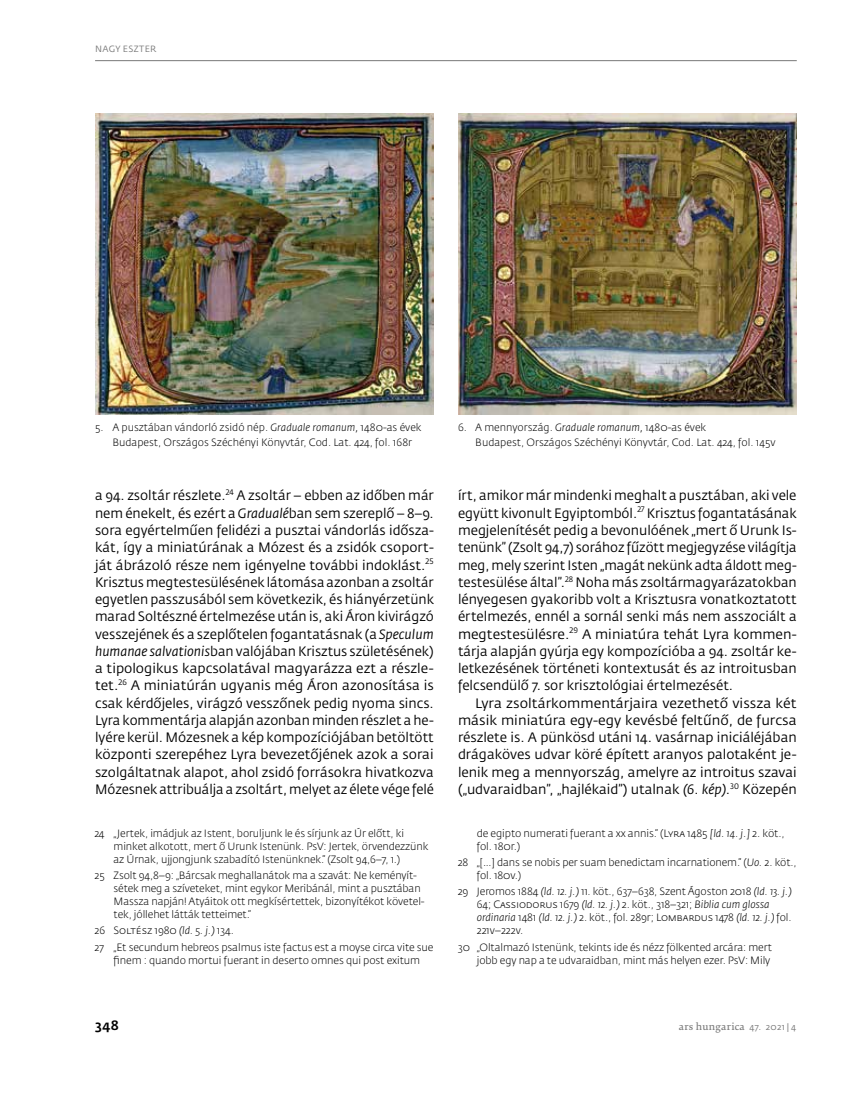
<style>
.page{position:relative;width:864px;height:1106px;background:#fff}
.page>*{position:absolute;margin:0;border:0;box-sizing:border-box;transform-origin:0 0}
.t1{font:13.5px/17.2px "Fedra Sans Pro";color:#000;text-align:justify}
.t2{font:500 13.5px "Fedra Sans Pro";color:#000}
.t3{font:300 10.5px/13px "Fedra Sans Pro";letter-spacing:-.01em;color:#000}
.t4{font:9px "Fedra Serif B Pro";letter-spacing:.025em;color:#797979}
.t5{font:9px "Fedra Sans Pro";letter-spacing:.04em;color:#797979}
.s1{font-style:italic}
.s2{font-family:"Fedra Sans Pro"}
</style>
<div class="page">
<hr style="left:95px;top:60px;width:701px;height:1px;background:#797979">
<img style="left:95px;top:113px;width:338px;height:301px">
<img style="left:458px;top:113px;width:338px;height:301px">
<p class="t5" style="left:95px;top:43px;width:63px">NAGY ESZTER</p>
<p class="t3" style="left:112px;top:420px;width:310px;line-height:14.2px;text-indent:-17px">5. A pusztában vándorló zsidó nép. <span class="s1">Graduale romanum,</span> 1480-as évek<br>Budapest, Országos Széchényi Könyvtár, Cod. Lat. 424, fol. 168r</p>
<p class="t3" style="left:475px;top:420px;width:302px;line-height:14.2px;text-indent:-17px">6. A mennyország. <span class="s1">Graduale romanum,</span> 1480-as évek<br>Budapest, Országos Széchényi Könyvtár, Cod. Lat. 424, fol. 145v</p>
<p class="t1" style="left:95px;top:487px;width:340px">a 94. zsoltár részlete.<sup>24</sup> A zsoltár – ebben az időben már nem énekelt, és ezért a <span class="s1">Gradualé</span>ban sem szereplő – 8–9. sora egyértelműen felidézi a pusztai vándorlás idősza&shy;kát, így a miniatúrának a Mózest és a zsidók csoport&shy;ját ábrázoló része nem igényelne további indoklást.<sup>25<br></sup>Krisztus megtestesülésének látomása azonban a zsoltár egyetlen passzusából sem következik, és hiányérzetünk marad Soltészné értelmezése után is, aki Áron kivirágzó vesszejének és a szeplőtelen fogantatásnak (a <span class="s1">Speculum humanae salvationis</span>ban valójában Krisztus születésének) a tipologikus kapcsolatával magyarázza ezt a részle&shy;tet.<sup>26</sup> A miniatúrán ugyanis még Áron azonosítása is csak kérdőjeles, virágzó vesszőnek pedig nyoma sincs.<br>Lyra kommentárja alapján azonban minden részlet a he&shy;lyére kerül. Mózesnek a kép kompozíciójában betöltött központi szerepéhez Lyra bevezetőjének azok a sorai szolgáltatnak alapot, ahol zsidó forrásokra hivatkozva Mózesnek attribuálja a zsoltárt, melyet az élete vége felé</p>
<p class="t1" style="left:458px;top:487px;width:340px">írt, amikor már mindenki meghalt a pusztában, aki vele együtt kivonult Egyiptomból.<sup>27</sup> Krisztus fogantatásának megjelenítését pedig a bevonulóének „mert ő Urunk Is&shy;tenünk” (Zsolt 94,7) sorához fűzött megjegyzése világítja meg, mely szerint Isten „magát nekünk adta áldott meg&shy;testesülése által”.<sup>28</sup> Noha más zsoltármagyarázatokban lényegesen gyakoribb volt a Krisztusra vonatkoztatott értelmezés, ennél a sornál senki más nem asszociált a megtestesülésre.<sup>29</sup> A miniatúra tehát Lyra kommen&shy;tárja alapján gyúrja egy kompozícióba a 94. zsoltár ke&shy;letkezésének történeti kontextusát és az introitusban felcsendülő 7. sor krisztológiai értelmezését.</p>
<p class="t1" style="left:458px;top:694px;width:340px;text-indent:17px">Lyra zsoltárkommentárjaira vezethető vissza két másik miniatúra egy-egy kevésbé feltűnő, de furcsa részlete is. A pünkösd utáni 14. vasárnap iniciáléjában drágaköves udvar köré épített aranyos palotaként je&shy;lenik meg a mennyország, amelyre az introitus szavai („udvaraidban”, „hajlékaid”) utalnak <span class="s1">(6. kép)</span>.<sup>30</sup> Közepén</p>
<p class="t3" style="left:113px;top:826px;width:316px;text-indent:-19px">24 „Jertek, imádjuk az Istent, boruljunk le és sírjunk az Úr előtt, ki minket alkotott, mert ő Urunk Istenünk. PsV: Jertek, örvendezzünk az Úrnak, ujjongjunk szabadító Istenünknek.” (Zsolt 94,6–7, 1.)</p>
<p class="t3" style="left:113px;top:868px;width:312px;text-indent:-19px">25 Zsolt 94,8–9: „Bárcsak meghallanátok ma a szavát: Ne keményít&shy;sétek meg a szíveteket, mint egykor Meribánál, mint a pusztában Massza napján! Atyáitok ott megkísértettek, bizonyítékot követel&shy;tek, jóllehet látták tetteimet.”</p>
<p class="t3" style="left:94px;top:922px;width:340px;line-height:16.2px">26 Soltész 1980 <span class="s1">(ld. 5. j.)</span> 134.<br>27 „Et secundum hebreos psalmus iste factus est a moyse circa vite sue</p>
<p class="t3" style="left:113px;top:953px;width:308px">finem : quando mortui fuerant in deserto omnes qui post exitum</p>
<p class="t3" style="left:476px;top:826px;width:309px">de egipto numerati fuerant a xx annis.” (Lyra 1485 <span class="s1">[ld. 14. j.]</span> 2. köt., fol. 180r.)</p>
<p class="t3" style="left:476px;top:855px;width:321px;text-indent:-19px">28 „[…] dans se nobis per suam benedictam incarnationem.” (<span class="s1">Uo.</span> 2. köt., fol. 180v.)</p>
<p class="t3" style="left:476px;top:885px;width:316px;text-indent:-19px">29 Jeromos 1884 <span class="s1">(ld. 12. j.)</span> 11. köt., 637–638, Szent Ágoston 2018 <span class="s1">(ld. 13. j.)<br></span>64; Cassiodorus 1679 <span class="s1">(ld. 12. j.)</span> 2. köt., 318–321; <span class="s1">Biblia cum glossa ordinaria</span> 1481 <span class="s1">(ld. 12. j.)</span> 2. köt., fol. 289r; Lombardus 1478 <span class="s1">(ld. 12. j.)</span> fol.<br>221v–222v.</p>
<p class="t3" style="left:457px;top:940px;width:316px;text-align:right">30 „Oltalmazó Istenünk, tekints ide és nézz fölkented arcára: mert jobb egy nap a te udvaraidban, mint más helyen ezer. PsV: Mily</p>
<p class="t2" style="left:95px;top:1017px;width:25px">348</p>
<p class="t4" style="left:678px;top:1021px;width:119px">ars hungarica <span class="s2">47. 2021 | 4</span></p>
</div>
